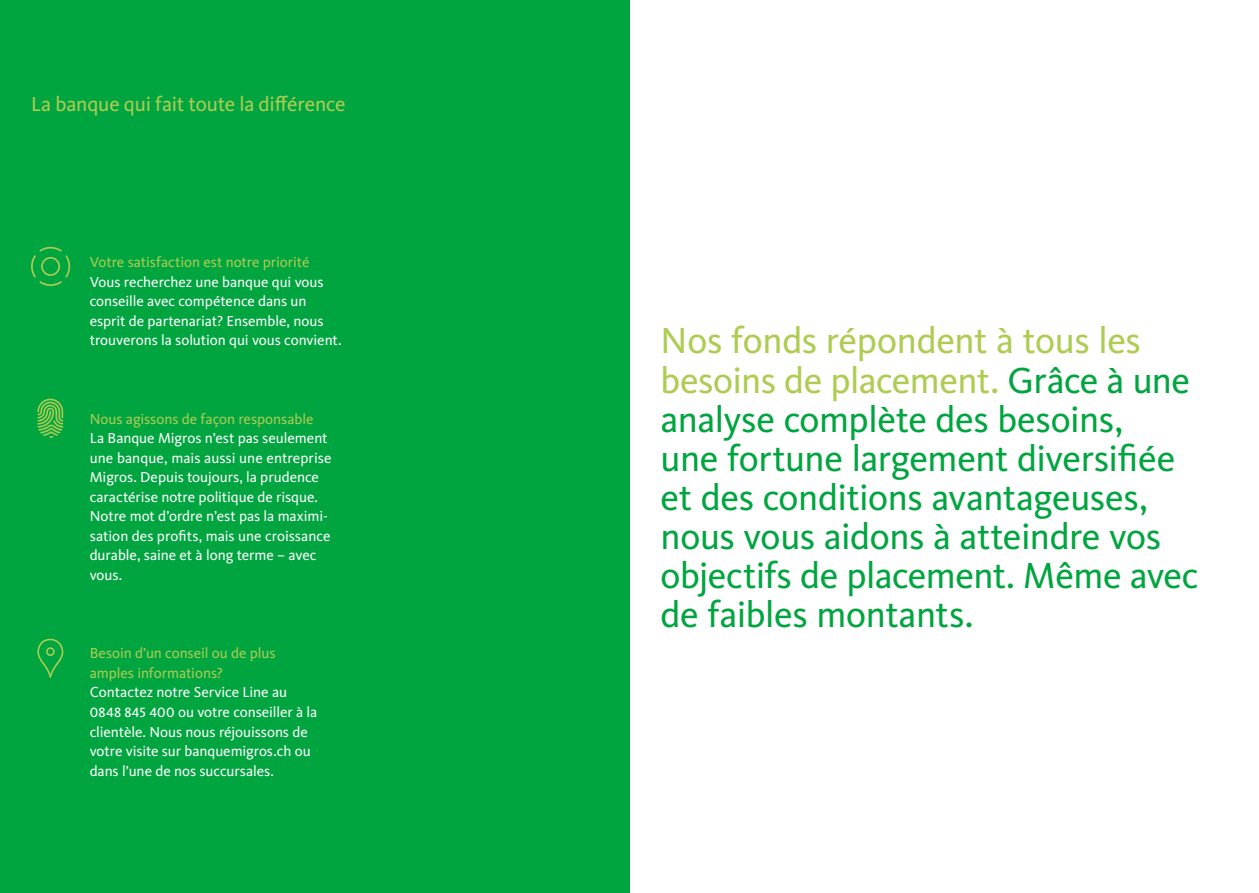
<style>
.page{position:relative;width:1259px;height:893px;background:#fff}
.page>*{position:absolute;margin:0;border:0;box-sizing:border-box;transform-origin:0 0}
.t1{font:37.5px/39.2px "Migrosbank Kievit";letter-spacing:-.01em;color:#00a53f}
.t2{font:21px "Migrosbank Kievit";letter-spacing:-.01em;color:#aecc52}
.t3{font:15px/19.5px "Migrosbank Kievit";letter-spacing:-.005em;color:#fff}
.t4{font:15px/19.5px "Migrosbank Kievit";letter-spacing:-.005em;color:#aecc52}
.s1{color:#aecc52}
</style>
<div class="page">
<div style="left:0;top:0;width:629px;height:893px;background:#00a53f"></div>
<svg style="left:31px;top:247px;width:40px;height:39px"></svg>
<svg style="left:37px;top:399px;width:26px;height:39px"></svg>
<svg style="left:37px;top:639px;width:26px;height:39px"></svg>
<h2 class="t2" style="left:31px;top:92px;width:316px">La banque qui fait toute la différence</h2>
<p class="t4" style="left:90px;top:252px;width:221px">Votre satisfaction est notre priorité</p>
<p class="t3" style="left:90px;top:272px;width:253px">Vous recherchez une banque qui vous conseille avec compétence dans un esprit de partenariat? Ensemble, nous trouverons la solution qui vous convient.</p>
<p class="t4" style="left:90px;top:409px;width:225px">Nous agissons de façon responsable</p>
<p class="t3" style="left:90px;top:428px;width:243px">La Banque Migros n’est pas seulement une banque, mais aussi une entreprise Migros. Depuis toujours, la prudence caractérise notre politique de risque.<br>Notre mot d’ordre n’est pas la maximi&shy;sation des profits, mais une croissance durable, saine et à long terme – avec vous.</p>
<p class="t4" style="left:90px;top:644px;width:187px">Besoin d’un conseil ou de plus amples informations?</p>
<p class="t3" style="left:90px;top:683px;width:229px">Contactez notre Service Line au 0848 845 400 ou votre conseiller à la clientèle. Nous nous réjouissons de votre visite sur banquemigros.ch ou dans l’une de nos succursales.</p>
<p class="t1" style="left:660px;top:322px;width:539px"><span class="s1">Nos fonds répondent à tous les besoins de placement.</span> Grâce à une analyse complète des besoins,<br>une fortune largement diversifiée et des conditions avantageuses, nous vous aidons à atteindre vos objectifs de placement. Même avec de faibles montants.</p>
</div>
